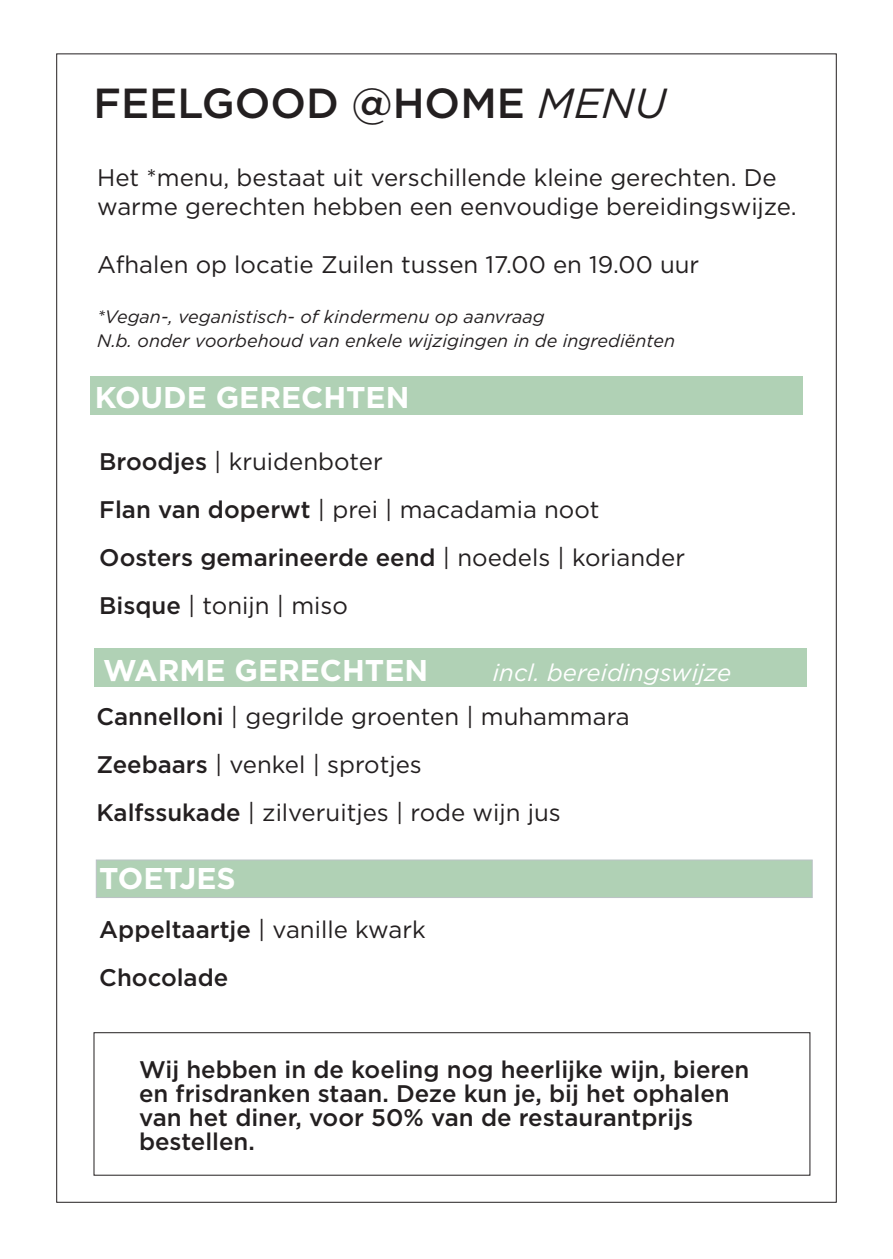
<style>
.page{position:relative;width:893px;height:1259px;background:#fff}
.page>*{position:absolute;margin:0;border:0;box-sizing:border-box;transform-origin:0 0}
.t1{font:500 42px "Gotham";color:#231f20}
.t2{font:700 30px "Gotham";color:#fff}
.t3{font:24px/28.8px "Gotham";color:#231f20}
.t4{font:500 24px/24px "Gotham";color:#231f20}
.t5{font:italic 24px "Gotham";color:#fff}
.t6{font:italic 18px "Gotham";color:#231f20}
.s1{font-weight:400;font-style:italic}
.s2{font-weight:500}
.s3{font-weight:400}
</style>
<div class="page">
<div style="left:94px;top:648px;width:712px;height:39px;background:#b0d1b5"></div>
<div style="left:90px;top:377px;width:713px;height:38px;background:#b0d1b5"></div>
<div style="left:96px;top:859px;width:717px;height:39px;background:#b0d1b5;border:1px solid #bac2c5"></div>
<div style="left:94px;top:1032px;width:716px;height:143px;border:1px solid #231f20"></div>
<p class="t1" style="left:94px;top:75px;width:574px">FEELGOOD @HOME <span class="s1">MENU</span></p>
<p class="t3" style="left:97px;top:163px;width:701px">Het *menu, bestaat uit verschillende kleine gerechten. De warme gerechten hebben een eenvoudige bereidingswijze.</p>
<p class="t3" style="left:97px;top:249px;width:604px">Afhalen op locatie Zuilen tussen 17.00 en 19.00 uur</p>
<p class="t6" style="left:97px;top:307px;width:449px">*Vegan-, veganistisch- of kindermenu op aanvraag</p>
<p class="t6" style="left:97px;top:331px;width:579px">N.b. onder voorbehoud van enkele wijzigingen in de ingrediënten</p>
<p class="t2" style="left:95px;top:378px;width:316px">KOUDE GERECHTEN</p>
<p class="t3" style="left:99px;top:446px;width:285px"><span class="s2">Broodjes</span> | kruidenboter</p>
<p class="t3" style="left:99px;top:494px;width:502px"><span class="s2">Flan van doperwt</span> | prei | macadamia noot</p>
<p class="t4" style="left:99px;top:545px;width:587px">Oosters gemarineerde eend <span class="s3">| noedels | koriander</span></p>
<p class="t3" style="left:99px;top:590px;width:250px"><span class="s2">Bisque</span> | tonijn | miso</p>
<p class="t2" style="left:103px;top:650px;width:327px">WARME GERECHTEN</p>
<p class="t5" style="left:493px;top:659px;width:240px">incl. bereidingswijze</p>
<p class="t3" style="left:96px;top:701px;width:535px"><span class="s2">Cannelloni</span> | gegrilde groenten | muhammara</p>
<p class="t3" style="left:96px;top:749px;width:327px"><span class="s2">Zeebaars</span> | venkel | sprotjes</p>
<p class="t3" style="left:96px;top:797px;width:466px"><span class="s2">Kalfssukade</span> | zilveruitjes | rode wijn jus</p>
<p class="t2" style="left:99px;top:858px;width:138px">TOETJES</p>
<p class="t3" style="left:99px;top:914px;width:328px"><span class="s2">Appeltaartje</span> | vanille kwark</p>
<p class="t4" style="left:99px;top:965px;width:130px">Chocolade</p>
<p class="t4" style="left:139px;top:1057px;width:612px">Wij hebben in de koeling nog heerlijke wijn, bieren en frisdranken staan. Deze kun je, bij het ophalen van het diner, voor 50% van de restaurantprijs bestellen.</p>
</div>
